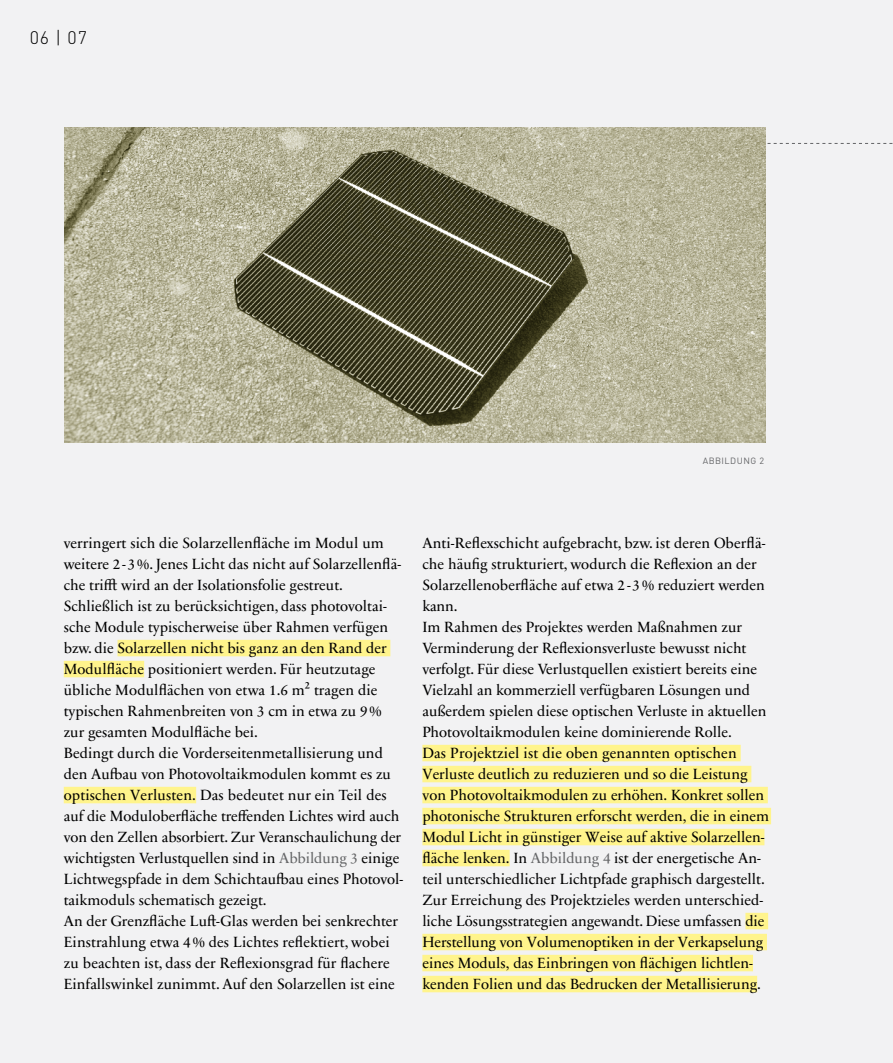
<style>
.page{position:relative;width:893px;height:1063px;background:#f2f2f3}
.page>*{position:absolute;margin:0;border:0;box-sizing:border-box;transform-origin:0 0}
.t1{font:300 18px "DIN";color:#000}
.t2{font:15px/21px "Sabon Next LT Pro";color:#000}
.t3{font:9px "DIN";letter-spacing:.05em;color:#646567}
.s1{color:#646567}
</style>
<div class="page">
<div style="left:117px;top:640px;width:273px;height:16px;background:#fff48c"></div>
<div style="left:64px;top:661px;width:80px;height:16px;background:#fff48c"></div>
<div style="left:64px;top:787px;width:132px;height:16px;background:#fff48c"></div>
<div style="left:422px;top:745px;width:319px;height:16px;background:#fff48c"></div>
<div style="left:422px;top:766px;width:329px;height:16px;background:#fff48c"></div>
<div style="left:422px;top:787px;width:346px;height:16px;background:#fff48c"></div>
<div style="left:422px;top:808px;width:349px;height:16px;background:#fff48c"></div>
<div style="left:422px;top:829px;width:342px;height:16px;background:#fff48c"></div>
<div style="left:422px;top:850px;width:88px;height:16px;background:#fff48c"></div>
<div style="left:745px;top:913px;width:23px;height:16px;background:#fff48c"></div>
<div style="left:422px;top:934px;width:345px;height:16px;background:#fff48c"></div>
<div style="left:422px;top:955px;width:331px;height:16px;background:#fff48c"></div>
<div style="left:422px;top:976px;width:335px;height:16px;background:#fff48c"></div>
<img style="left:64px;top:128px;width:702px;height:315px">
<svg style="left:767px;top:143px;width:126px;height:1px"></svg>
<p class="t1" style="left:30px;top:27px;width:59px">06 | 07</p>
<p class="t3" style="left:703px;top:455px;width:63px">ABBILDUNG 2</p>
<p class="t2" style="left:64px;top:531px;width:341px">verringert sich die Solarzellenfläche im Modul um weitere 2- 3%. Jenes Licht das nicht auf Solarzellenflä&shy;che trifft wird an der Isolationsfolie gestreut.<br>Schließlich ist zu berücksichtigen, dass photovoltai&shy;sche Module typischerweise über Rahmen verfügen bzw. die Solarzellen nicht bis ganz an den Rand der Modulfläche positioniert werden. Für heutzutage übliche Modulflächen von etwa 1.6 m² tragen die typischen Rahmenbreiten von 3 cm in etwa zu 9% zur gesamten Modulfläche bei.<br>Bedingt durch die Vorderseitenmetallisierung und den Aufbau von Photovoltaikmodulen kommt es zu optischen Verlusten. Das bedeutet nur ein Teil des auf die Moduloberfläche treffenden Lichtes wird auch von den Zellen absorbiert. Zur Veranschaulichung der wichtigsten Verlustquellen sind in <span class="s1">Abbildung 3</span> einige Lichtwegspfade in dem Schichtaufbau eines Photovol&shy;taikmoduls schematisch gezeigt.<br>An der Grenzfläche Luft-Glas werden bei senkrechter Einstrahlung etwa 4 % des Lichtes reflektiert, wobei zu beachten ist, dass der Reflexionsgrad für flachere Einfallswinkel zunimmt. Auf den Solarzellen ist eine</p>
<p class="t2" style="left:422px;top:531px;width:348px">Anti-Reflexschicht aufgebracht, bzw. ist deren Oberflä&shy;che häufig strukturiert, wodurch die Reflexion an der Solarzellenoberfläche auf etwa 2 - 3% reduziert werden kann.<br>Im Rahmen des Projektes werden Maßnahmen zur Verminderung der Reflexionsverluste bewusst nicht verfolgt. Für diese Verlustquellen existiert bereits eine Vielzahl an kommerziell verfügbaren Lösungen und außerdem spielen diese optischen Verluste in aktuellen Photovoltaikmodulen keine dominierende Rolle.<br>Das Projektziel ist die oben genannten optischen Verluste deutlich zu reduzieren und so die Leistung von Photovoltaikmodulen zu erhöhen. Konkret sollen photonische Strukturen erforscht werden, die in einem Modul Licht in günstiger Weise auf aktive Solarzellen&shy;fläche lenken. In <span class="s1">Abbildung 4</span> ist der energetische An&shy;teil unterschiedlicher Lichtpfade graphisch dargestellt.<br>Zur Erreichung des Projektzieles werden unterschied&shy;liche Lösungsstrategien angewandt. Diese umfassen die Herstellung von Volumenoptiken in der Verkapselung eines Moduls, das Einbringen von flächigen lichtlen&shy;kenden Folien und das Bedrucken der Metallisierung.</p>
</div>
